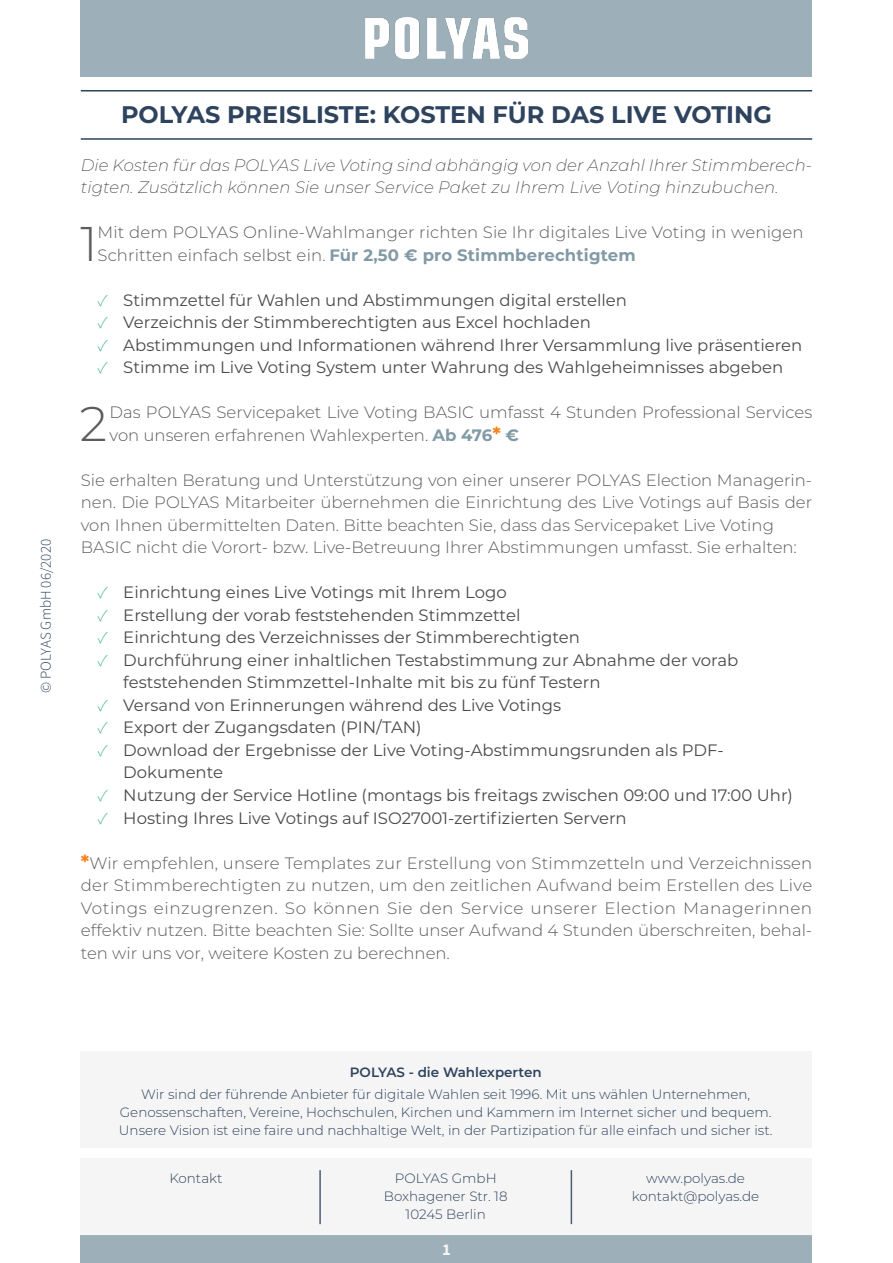
<style>
.page{position:relative;width:893px;height:1263px;background:#fff}
.page>*{position:absolute;margin:0;border:0;box-sizing:border-box;transform-origin:0 0}
.Fließtext{font:300 48.6px "Montserrat";color:#5c5c5c}
.Titel{font:700 24px "Montserrat";color:#2e435e}
.Aufzählung{font:16.5px/22.5px "Montserrat";color:#4a4a4a}
.Headline{font:300 16.5px/22.5px "Montserrat";color:#5c5c5c;text-align:justify}
.Fließtext-2{font:300 16.5px/22.5px "Montserrat";color:#5c5c5c}
.Headline-2{font:italic 200 16.5px/22.5px "Montserrat";letter-spacing:.01em;color:#303231}
.Fließtext-3{font:700 16.5px "Montserrat";letter-spacing:.01em;color:#819aa5}
.t1{font:700 16.5px "Source Sans Pro";color:#f5f5f5}
.Copyright__Datum{font:300 15px "Source Sans Pro";color:#2e435e}
.Fließtext-4{font:300 13.5px/18px "Montserrat";color:#2e435e;text-align:center}
.Anmerkungen_Headline{font:600 13.5px "Montserrat";color:#2e435e}
.s1{font-weight:300;color:#5c5c5c}
.s2{font-family:"Source Sans Pro";font-weight:300;color:#43b494}
.s3{font-weight:700;color:#819aa5}
.s4{font-weight:700;font-size:19.5px;color:#fb821b}
</style>
<div class="page">
<hr style="left:81px;top:138px;width:731px;height:2px;background:#2e435e">
<hr style="left:81px;top:90px;width:731px;height:2px;background:#2e435e">
<div style="left:81px;top:1235px;width:731px;height:28px;background:#9db0b9"></div>
<div style="left:81px;top:0;width:731px;height:76px;background:#9db0b9"></div>
<div style="left:81px;top:1158px;width:731px;height:77px;background:#f5f5f5"></div>
<div style="left:81px;top:1052px;width:731px;height:96px;background:#f5f5f5"></div>
<img style="left:366px;top:17px;width:161px;height:42px">
<p class="Copyright__Datum" style="left:37px;top:693px;width:155px;rotate:-90deg">© POLYAS GmbH 06/2020</p>
<p class="Titel" style="left:121px;top:97px;width:652px">POLYAS PREISLISTE: KOSTEN FÜR DAS LIVE VOTING</p>
<p class="Headline-2" style="left:81px;top:153px;width:733px">Die Kosten für das POLYAS Live Voting sind abhängig von der Anzahl Ihrer Stimmberech&shy;tigten. Zusätzlich können Sie unser Service Paket zu Ihrem Live Voting hinzubuchen.</p>
<p class="Fließtext" style="left:80px;top:211px;width:19px">1</p>
<p class="Fließtext-2" style="left:98px;top:221px;width:708px">Mit dem POLYAS Online-Wahlmanger richten Sie Ihr digitales Live Voting in wenigen</p>
<p class="Fließtext-3" style="left:98px;top:243px;width:540px"><span class="s1">Schritten einfach selbst ein.</span> Für 2,50 € pro Stimmberechtigtem</p>
<p class="Aufzählung" style="left:98px;top:288px;width:531px"><span class="s2">✓</span> Stimmzettel für Wahlen und Abstimmungen digital erstellen</p>
<p class="Aufzählung" style="left:98px;top:311px;width:495px"><span class="s2">✓</span> Verzeichnis der Stimmberechtigten aus Excel hochladen</p>
<p class="Aufzählung" style="left:98px;top:333px;width:706px"><span class="s2">✓</span> Abstimmungen und Informationen während Ihrer Versammlung live präsentieren</p>
<p class="Aufzählung" style="left:98px;top:356px;width:687px"><span class="s2">✓</span> Stimme im Live Voting System unter Wahrung des Wahlgeheimnisses abgeben</p>
<p class="Fließtext" style="left:80px;top:391px;width:29px">2</p>
<p class="Fließtext-2" style="left:110px;top:401px;width:704px">Das POLYAS Servicepaket Live Voting BASIC umfasst 4 Stunden Professional Services von unseren erfahrenen Wahlexperten. <span class="s3">Ab 476</span><span class="s4">*</span> <span class="s3">€</span></p>
<p class="Headline" style="left:81px;top:468px;width:733px">Sie erhalten Beratung und Unterstützung von einer unserer POLYAS Election Managerin&shy;nen. Die POLYAS Mitarbeiter übernehmen die Einrichtung des Live Votings auf Basis der von Ihnen übermittelten Daten. Bitte beachten Sie, dass das Servicepaket Live Voting</p>
<p class="Headline" style="left:81px;top:536px;width:718px">BASIC nicht die Vorort- bzw. Live-Betreuung Ihrer Abstimmungen umfasst. Sie erhalten:</p>
<p class="Aufzählung" style="left:98px;top:581px;width:411px"><span class="s2">✓</span> Einrichtung eines Live Votings mit Ihrem Logo</p>
<p class="Aufzählung" style="left:98px;top:603px;width:424px"><span class="s2">✓</span> Erstellung der vorab feststehenden Stimmzettel</p>
<p class="Aufzählung" style="left:98px;top:626px;width:484px"><span class="s2">✓</span> Einrichtung des Verzeichnisses der Stimmberechtigten</p>
<p class="Aufzählung" style="left:123px;top:648px;width:617px;text-indent:-26px"><span class="s2">✓</span> Durchführung einer inhaltlichen Testabstimmung zur Abnahme der vorab feststehenden Stimmzettel-Inhalte mit bis zu fünf Testern</p>
<p class="Aufzählung" style="left:98px;top:693px;width:465px"><span class="s2">✓</span> Versand von Erinnerungen während des Live Votings</p>
<p class="Aufzählung" style="left:98px;top:716px;width:325px"><span class="s2">✓</span> Export der Zugangsdaten (PIN/TAN)</p>
<p class="Aufzählung" style="left:123px;top:738px;width:602px;text-indent:-26px"><span class="s2">✓</span> Download der Ergebnisse der Live Voting-Abstimmungsrunden als PDF-<br>Dokumente</p>
<p class="Aufzählung" style="left:98px;top:783px;width:697px"><span class="s2">✓</span> Nutzung der Service Hotline (montags bis freitags zwischen 09:00 und 17:00 Uhr)</p>
<p class="Aufzählung" style="left:98px;top:806px;width:530px"><span class="s2">✓</span> Hosting Ihres Live Votings auf ISO27001-zertifizierten Servern</p>
<p class="Headline" style="left:81px;top:851px;width:733px"><span class="s4">*</span>Wir empfehlen, unsere Templates zur Erstellung von Stimmzetteln und Verzeichnissen der Stimmberechtigten zu nutzen, um den zeitlichen Aufwand beim Erstellen des Live Votings einzugrenzen. So können Sie den Service unserer Election Managerinnen effektiv nutzen. Bitte beachten Sie: Sollte unser Aufwand 4 Stunden überschreiten, behal&shy;ten wir uns vor, weitere Kosten zu berechnen.</p>
<p class="Anmerkungen_Headline" style="left:350px;top:1063px;width:193px">POLYAS - die Wahlexperten</p>
<p class="Fließtext-4" style="left:141px;top:1085px;width:611px">Wir sind der führende Anbieter für digitale Wahlen seit 1996. Mit uns wählen Unternehmen,</p>
<p class="Fließtext-4" style="left:120px;top:1103px;width:653px">Genossenschaften, Vereine, Hochschulen, Kirchen und Kammern im Internet sicher und bequem.</p>
<p class="Fließtext-4" style="left:119px;top:1121px;width:655px">Unsere Vision ist eine faire und nachhaltige Welt, in der Partizipation für alle einfach und sicher ist.</p>
<p class="Fließtext-4" style="left:169px;top:1169px;width:55px">Kontakt</p>
<p class="Fließtext-4" style="left:384px;top:1169px;width:125px">POLYAS GmbH<br>Boxhagener Str. 18<br>10245 Berlin</p>
<p class="Fließtext-4" style="left:632px;top:1169px;width:129px">www.polyas.de kontakt@polyas.de</p>
<p class="t1" style="left:442px;top:1239px;width:10px">1</p>
</div>
